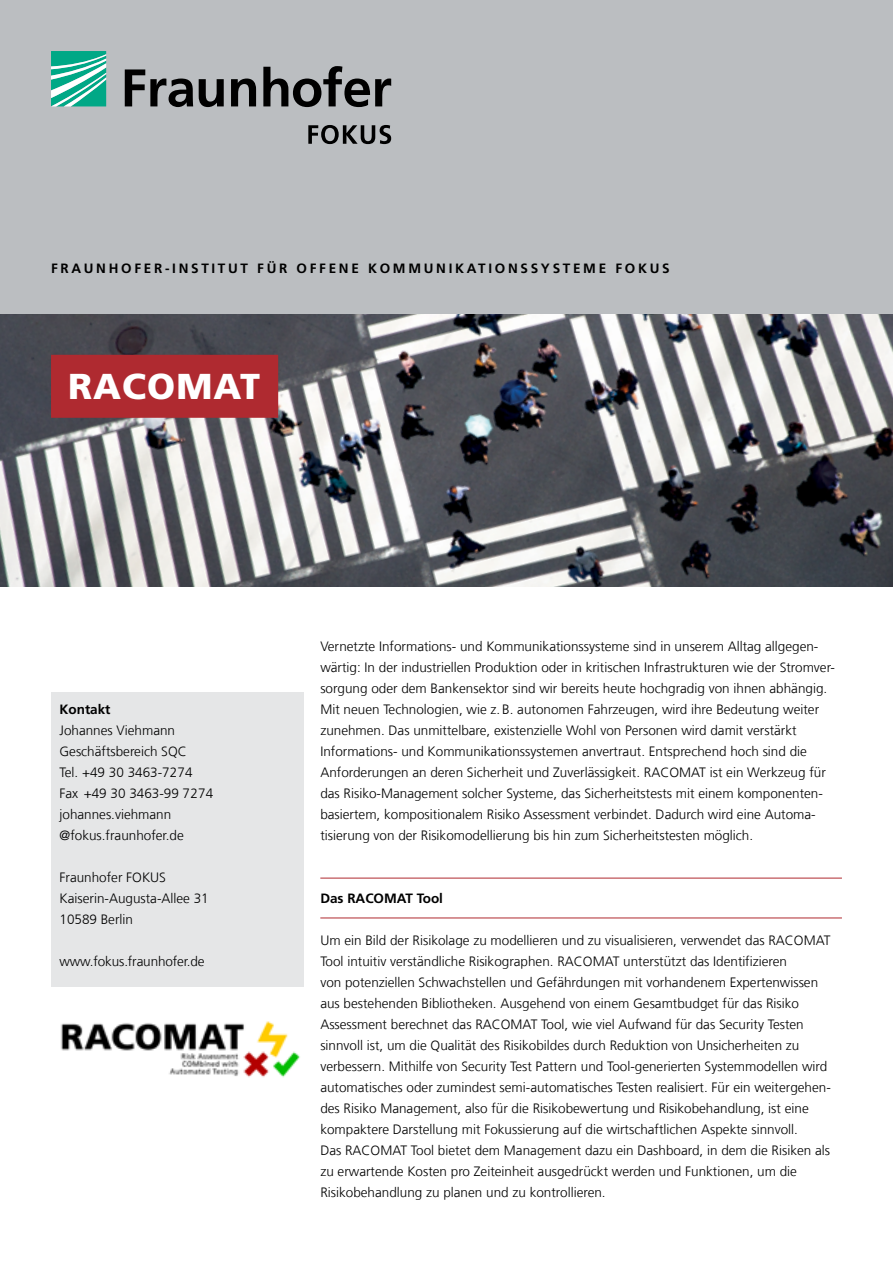
<style>
.page{position:relative;width:893px;height:1263px;background:#fff}
.page>*{position:absolute;margin:0;border:0;box-sizing:border-box;transform-origin:0 0}
.t1{font:900 36px "Frutiger LT Com";letter-spacing:.03em;color:#fff}
.t2{font:300 13.5px/21px "Frutiger LT Com";color:#000}
.t3{font:700 13.5px "Frutiger LT Com";letter-spacing:.2em;color:#000}
</style>
<div class="page">
<div style="left:0;top:0;width:893px;height:315px;background:#bbbec1"></div>
<img style="left:0;top:315px;width:893px;height:272px">
<svg style="left:51px;top:51px;width:55px;height:55px;background:#4bc0a8"></svg>
<svg style="left:125px;top:66px;width:266px;height:41px"></svg>
<svg style="left:308px;top:125px;width:83px;height:19px"></svg>
<div style="left:51px;top:355px;width:227px;height:63px;background:#af2a30"></div>
<hr style="left:320px;top:878px;width:522px;height:1px;background:#af2a30">
<hr style="left:320px;top:917px;width:522px;height:1px;background:#af2a30">
<div style="left:51px;top:693px;width:252px;height:294px;background:#e5e6e7"></div>
<img style="left:60px;top:1021px;width:240px;height:57px">
<p class="t3" style="left:51px;top:260px;width:257px">FRAUNHOF ER-INSTI TUT F ÜR OFF</p>
<p class="t3" style="left:329px;top:260px;width:332px">ENE KOMMUNIK ATI ONSSYSTEME FOKUS</p>
<h1 class="t1" style="left:68px;top:364px;width:194px">RACOMAT</h1>
<p class="t3" style="left:60px;top:701px;width:53px">KONTAKT</p>
<p class="t2" style="left:60px;top:720px;width:155px">Johannes Viehmann<br>Geschäftsbereich SQC<br>Tel. +49 30 3463-7274<br>Fax +49 30 3463-99 7274 johannes.viehmann @fokus.fraunhofer.de</p>
<p class="t2" style="left:60px;top:867px;width:151px">Fraunhofer FOKUS<br>Kaiserin-Augusta-Allee 31<br>10589 Berlin</p>
<p class="t2" style="left:60px;top:951px;width:147px">www.fokus.fraunhofer.de</p>
<p class="t2" style="left:320px;top:636px;width:516px">Vernetzte Informations- und Kommunikationssysteme sind in unserem Alltag allgegen&shy;wärtig: In der industriellen Produktion oder in kritischen Infrastrukturen wie der Stromver&shy;sorgung oder dem Bankensektor sind wir bereits heute hochgradig von ihnen abhängig.<br>Mit neuen Technologien, wie z. B. autonomen Fahrzeugen, wird ihre Bedeutung weiter zunehmen. Das unmittelbare, existenzielle Wohl von Personen wird damit verstärkt Informations- und Kommunikationssystemen anvertraut. Entsprechend hoch sind die Anforderungen an deren Sicherheit und Zuverlässigkeit. RACOMAT ist ein Werkzeug für das Risiko-Management solcher Systeme, das Sicherheitstests mit einem komponenten&shy;basiertem, kompositionalem Risiko Assessment verbindet. Dadurch wird eine Automa&shy;tisierung von der Risikomodellierung bis hin zum Sicherheitstesten möglich.</p>
<p class="t3" style="left:320px;top:890px;width:64px">DAS RACOMAT</p>
<p class="t3" style="left:417px;top:890px;width:28px">TOOL</p>
<p class="t2" style="left:320px;top:930px;width:512px">Um ein Bild der Risikolage zu modellieren und zu visualisieren, verwendet das RACOMAT Tool intuitiv verständliche Risikographen. RACOMAT unterstützt das Identifizieren<br>von potenziellen Schwachstellen und Gefährdungen mit vorhandenem Expertenwissen aus bestehenden Bibliotheken. Ausgehend von einem Gesamtbudget für das Risiko Assessment berechnet das RACOMAT Tool, wie viel Aufwand für das Security Testen sinnvoll ist, um die Qualität des Risikobildes durch Reduktion von Unsicherheiten zu verbessern. Mithilfe von Security Test Pattern und Tool-generierten Systemmodellen wird automatisches oder zumindest semi-automatisches Testen realisiert. Für ein weitergehen&shy;des Risiko Management, also für die Risikobewertung und Risikobehandlung, ist eine kompaktere Darstellung mit Fokussierung auf die wirtschaftlichen Aspekte sinnvoll.<br>Das RACOMAT Tool bietet dem Management dazu ein Dashboard, in dem die Risiken als zu erwartende Kosten pro Zeiteinheit ausgedrückt werden und Funktionen, um die Risikobehandlung zu planen und zu kontrollieren.</p>
</div>
